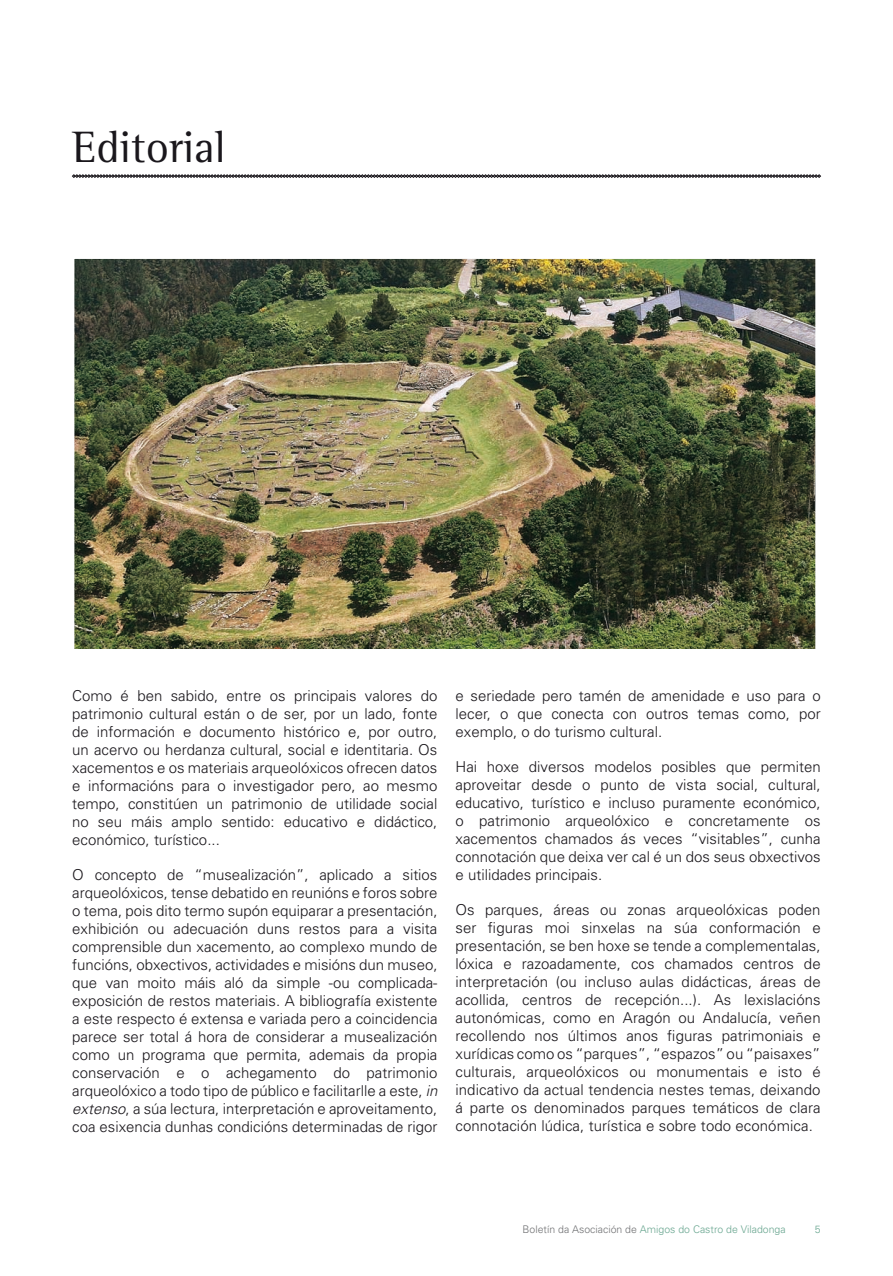
<style>
.page{position:relative;width:893px;height:1276px;background:#fff}
.page>*{position:absolute;margin:0;border:0;box-sizing:border-box;transform-origin:0 0}
.t1{font:45px "Rotis Semi Serif";color:#1a171c}
.texto_general{font:300 15px/18px "Univers";color:#1a171c;text-align:justify}
.t2{font:300 10.5px "Univers";color:#69a690}
.s1{font-style:italic}
.s2{color:#707173}
</style>
<div class="page">
<svg style="left:72px;top:174px;width:749px;height:4px;background:#716f72"></svg>
<img style="left:76px;top:260px;width:738px;height:387px">
<div style="left:67px;top:251px;width:756px;height:405px;border:8px solid #fff"></div>
<p class="t1" style="left:72px;top:120px;width:155px">Editorial</p>
<p class="texto_general" style="left:72px;top:686px;width:367px">Como é ben sabido, entre os principais valores do patrimonio cultural están o de ser, por un lado, fonte de información e documento histórico e, por outro, un acervo ou herdanza cultural, social e identitaria. Os xacementos e os materiais arqueolóxicos ofrecen datos e informacións para o investigador pero, ao mesmo tempo, constitúen un patrimonio de utilidade social no seu máis amplo sentido: educativo e didáctico, económico, turístico...</p>
<p class="texto_general" style="left:72px;top:865px;width:367px">O concepto de “musealización”, aplicado a sitios arqueolóxicos, tense debatido en reunións e foros sobre o tema, pois dito termo supón equiparar a presentación, exhibición ou adecuación duns restos para a visita comprensible dun xacemento, ao complexo mundo de funcións, obxectivos, actividades e misións dun museo, que van moito máis aló da simple -ou complicada&shy;exposición de restos materiais. A bibliografía existente a este respecto é extensa e variada pero a coincidencia parece ser total á hora de considerar a musealización como un programa que permita, ademais da propia conservación e o achegamento do patrimonio arqueolóxico a todo tipo de público e facilitarlle a este, <span class="s1">in extenso</span>, a súa lectura, interpretación e aproveitamento, coa esixencia dunhas condicións determinadas de rigor</p>
<p class="texto_general" style="left:455px;top:686px;width:367px">e seriedade pero tamén de amenidade e uso para o lecer, o que conecta con outros temas como, por exemplo, o do turismo cultural.</p>
<p class="texto_general" style="left:455px;top:757px;width:367px">Hai hoxe diversos modelos posibles que permiten aproveitar desde o punto de vista social, cultural, educativo, turístico e incluso puramente económico, o patrimonio arqueolóxico e concretamente os xacementos chamados ás veces “visitables”, cunha connotación que deixa ver cal é un dos seus obxectivos e utilidades principais.</p>
<p class="texto_general" style="left:455px;top:900px;width:367px">Os parques, áreas ou zonas arqueolóxicas poden ser figuras moi sinxelas na súa conformación e presentación, se ben hoxe se tende a complementalas, lóxica e razoadamente, cos chamados centros de interpretación (ou incluso aulas didácticas, áreas de acollida, centros de recepción...). As lexislacións autonómicas, como en Aragón ou Andalucía, veñen recollendo nos últimos anos figuras patrimoniais e xurídicas como os “parques”, “espazos” ou “paisaxes” culturais, arqueolóxicos ou monumentais e isto é indicativo da actual tendencia nestes temas, deixando á parte os denominados parques temáticos de clara connotación lúdica, turística e sobre todo económica.</p>
<p class="t2" style="left:523px;top:1223px;width:264px"><span class="s2">Boletín da Asociación de</span> Amigos do Castro de Viladonga</p>
<p class="t2" style="left:815px;top:1222px;width:7px">5</p>
</div>
